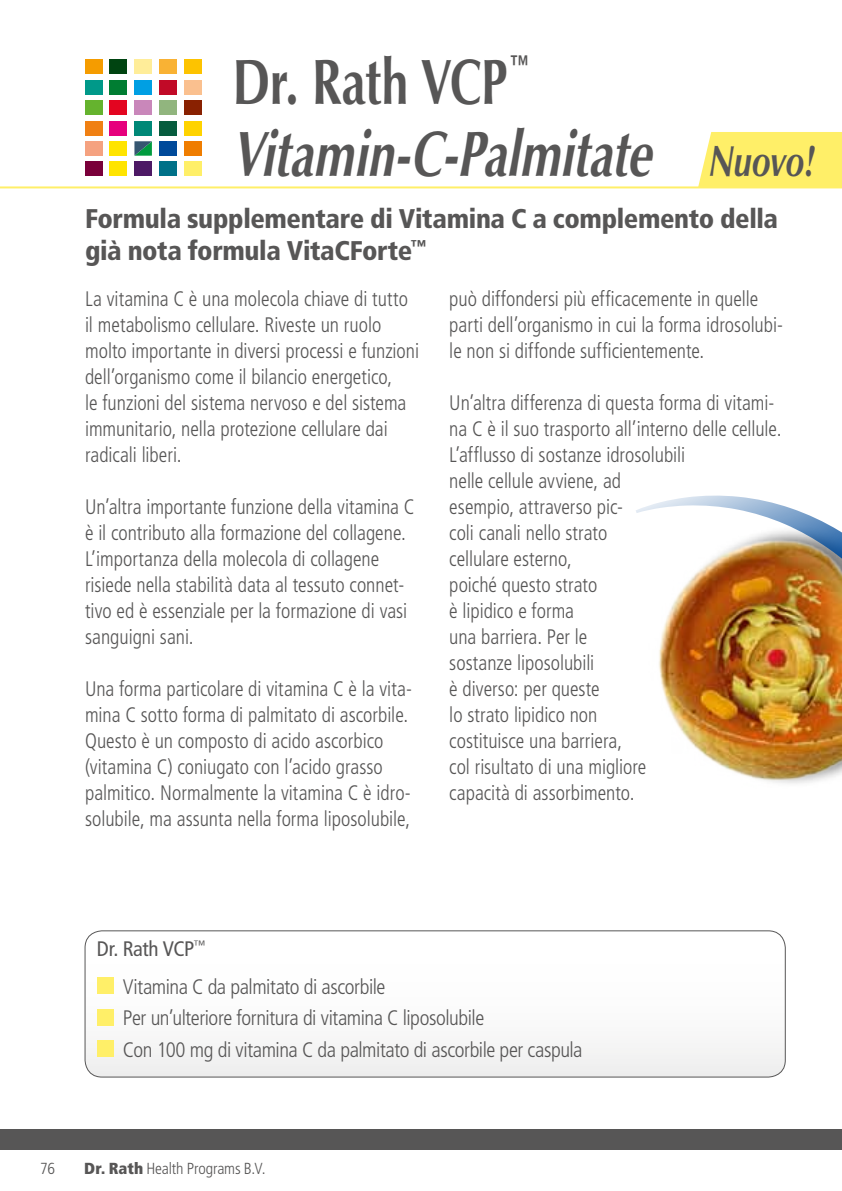
<style>
.page{position:relative;width:842px;height:1191px;background:#fff}
.page>*{position:absolute;margin:0;border:0;box-sizing:border-box;transform-origin:0 0}
.t1{font:italic 64.4px "Zapf Humnst PL Bold A";color:#575656;scale:.73 1}
.t2{font:64.4px "Zapf Humnst PL Bold A";color:#575656;scale:.75 1}
.t3{font:43.6px "Zapf Humnst PL Bold Italic A";color:#575656;scale:.75 1}
.t4{font:900 condensed 27px/32.4px "Frutiger LT";letter-spacing:-.015em;color:#575656}
.t5{font:300 condensed 21px/26px "Frutiger LT";color:#575656;scale:.95 1}
.t6{font:300 condensed 21px/37.4px "Frutiger LT";letter-spacing:-.02em;color:#575656}
.t7{font:300 condensed 16px "Frutiger LT";letter-spacing:-.01em;color:#575656}
.s1{font-weight:400}
.s2{font-weight:900}
</style>
<div class="page">
<hr style="left:0;top:186px;width:842px;height:2px;background:#ffef68">
<div style="left:0;top:1129px;width:842px;height:21px;background:#575656"></div>
<svg style="left:85px;top:931px;width:700px;height:146px"></svg>
<div style="left:97px;top:977px;width:16px;height:16px;background:#ffef68"></div>
<div style="left:97px;top:1008px;width:16px;height:17px;background:#ffef68"></div>
<div style="left:97px;top:1040px;width:16px;height:17px;background:#ffef68"></div>
<div style="left:85px;top:930px;width:701px;height:147px;border:1px solid #575656;border-radius:17px"></div>
<div style="left:698px;top:132px;width:144px;height:55px;background:#ffef68"></div>
<img style="left:740px;top:774px;width:100px;height:10px">
<img style="left:636px;top:495px;width:206px;height:279px">
<div style="left:159px;top:141px;width:18px;height:15px;background:#004a9a"></div>
<div style="left:184px;top:141px;width:17px;height:15px;background:#ef7d00"></div>
<svg style="left:134px;top:141px;width:18px;height:15px"></svg>
<div style="left:85px;top:60px;width:17px;height:14px;background:#f59c00"></div>
<div style="left:110px;top:80px;width:17px;height:14px;background:#007d32"></div>
<div style="left:110px;top:60px;width:17px;height:14px;background:#041"></div>
<div style="left:134px;top:80px;width:18px;height:14px;background:#009fe3"></div>
<div style="left:159px;top:60px;width:18px;height:14px;background:#f9b234"></div>
<div style="left:159px;top:80px;width:18px;height:14px;background:#c10a27"></div>
<div style="left:110px;top:121px;width:17px;height:14px;background:#e6007d"></div>
<div style="left:134px;top:121px;width:18px;height:14px;background:#087"></div>
<div style="left:184px;top:121px;width:17px;height:14px;background:#ffd300"></div>
<div style="left:184px;top:60px;width:17px;height:14px;background:#fdc300"></div>
<div style="left:184px;top:80px;width:17px;height:14px;background:#fac08f"></div>
<div style="left:110px;top:100px;width:17px;height:15px;background:#e30520"></div>
<div style="left:134px;top:100px;width:18px;height:15px;background:#c987ba"></div>
<div style="left:159px;top:100px;width:18px;height:15px;background:#91b57e"></div>
<div style="left:184px;top:100px;width:17px;height:15px;background:#892101"></div>
<div style="left:85px;top:141px;width:17px;height:15px;background:#f5a280"></div>
<div style="left:85px;top:162px;width:17px;height:14px;background:#7a003a"></div>
<div style="left:110px;top:162px;width:17px;height:14px;background:#ffe400"></div>
<div style="left:159px;top:121px;width:18px;height:14px;background:#065c3e"></div>
<div style="left:85px;top:80px;width:17px;height:14px;background:#009989"></div>
<div style="left:134px;top:162px;width:18px;height:14px;background:#4d1965"></div>
<div style="left:85px;top:100px;width:17px;height:15px;background:#65b32e"></div>
<div style="left:159px;top:162px;width:18px;height:14px;background:#007188"></div>
<div style="left:85px;top:121px;width:17px;height:14px;background:#f08013"></div>
<div style="left:184px;top:162px;width:17px;height:14px;background:#ffef68"></div>
<div style="left:110px;top:141px;width:17px;height:15px;background:#ffe400"></div>
<div style="left:134px;top:60px;width:18px;height:14px;background:#ffed99"></div>
<h1 class="t2" style="left:233px;top:42px;width:399px">Dr. Rath VCP<sup>™</sup></h1>
<h1 class="t1" style="left:233px;top:114px;width:594px">Vitamin-C-Palmitate</h1>
<h2 class="t3" style="left:710px;top:134px;width:142px">Nuovo!</h2>
<p class="t4" style="left:85px;top:202px;width:694px">Formula supplementare di Vitamina C a complemento della già nota formula VitaCForte<sup>™</sup></p>
<p class="t5" style="left:85px;top:286px;width:353px">La vitamina C è una molecola chiave di tutto il metabolismo cellulare. Riveste un ruolo molto importante in diversi processi e funzioni dell’organismo come il bilancio energetico,<br>le funzioni del sistema nervoso e del sistema immunitario, nella protezione cellulare dai radicali liberi.</p>
<p class="t5" style="left:85px;top:494px;width:346px">U n’altra importante funzione della vitamina C è il contributo alla formazione del collagene.<br>L’importanza della molecola di collagene risiede nella stabilità data al tessuto connet&shy;tivo ed è essenziale per la formazione di vasi sanguigni sani.</p>
<p class="t5" style="left:85px;top:676px;width:346px">U na forma particolare di vitamina C è la vita&shy;mina C sotto forma di palmitato di ascorbile.<br>Questo è un composto di acido ascorbico (vitamina C) coniugato con l’acido grasso palmitico. Normalmente la vitamina C è idro&shy;solubile, ma assunta nella forma liposolubile,</p>
<p class="t5" style="left:449px;top:286px;width:353px">può diffondersi più efficacemente in quelle parti dell’organismo in cui la forma idrosolubi&shy;le non si diffonde sufficientemente.</p>
<p class="t5" style="left:449px;top:390px;width:351px">U n’altra differenza di questa forma di vitami&shy;na C è il suo trasporto all’interno delle cellule.<br>L’afflusso di sostanze idrosolubili<br>nelle cellule avviene, ad<br>esempio, attraverso pic-<br>coli canali nello strato<br>cellulare esterno,<br>poiché questo strato<br>è lipidico e forma<br>una barriera. Per le<br>sostanze liposolubili<br>è diverso: per queste<br>lo strato lipidico non<br>costituisce una barriera,<br>col risultato di una migliore<br>capacità di assorbimento.</p>
<p class="t6" style="left:123px;top:930px;width:264px;text-indent:-26px"><span class="s1">Dr. Rath VCP</span><sup>™<br></sup>Vitamina C da palmitato di ascorbile</p>
<p class="t6" style="left:123px;top:1002px;width:461px;line-height:31.6px">Per un’ulteriore fornitura di vitamina C liposolubile<br>Con 100 mg di vitamina C da palmitato di ascorbile per caspula</p>
<p class="t7" style="left:40px;top:1159px;width:16px">76</p>
<p class="t7" style="left:84px;top:1159px;width:183px"><span class="s2">Dr. Rath</span> Health Programs B.V.</p>
</div>
